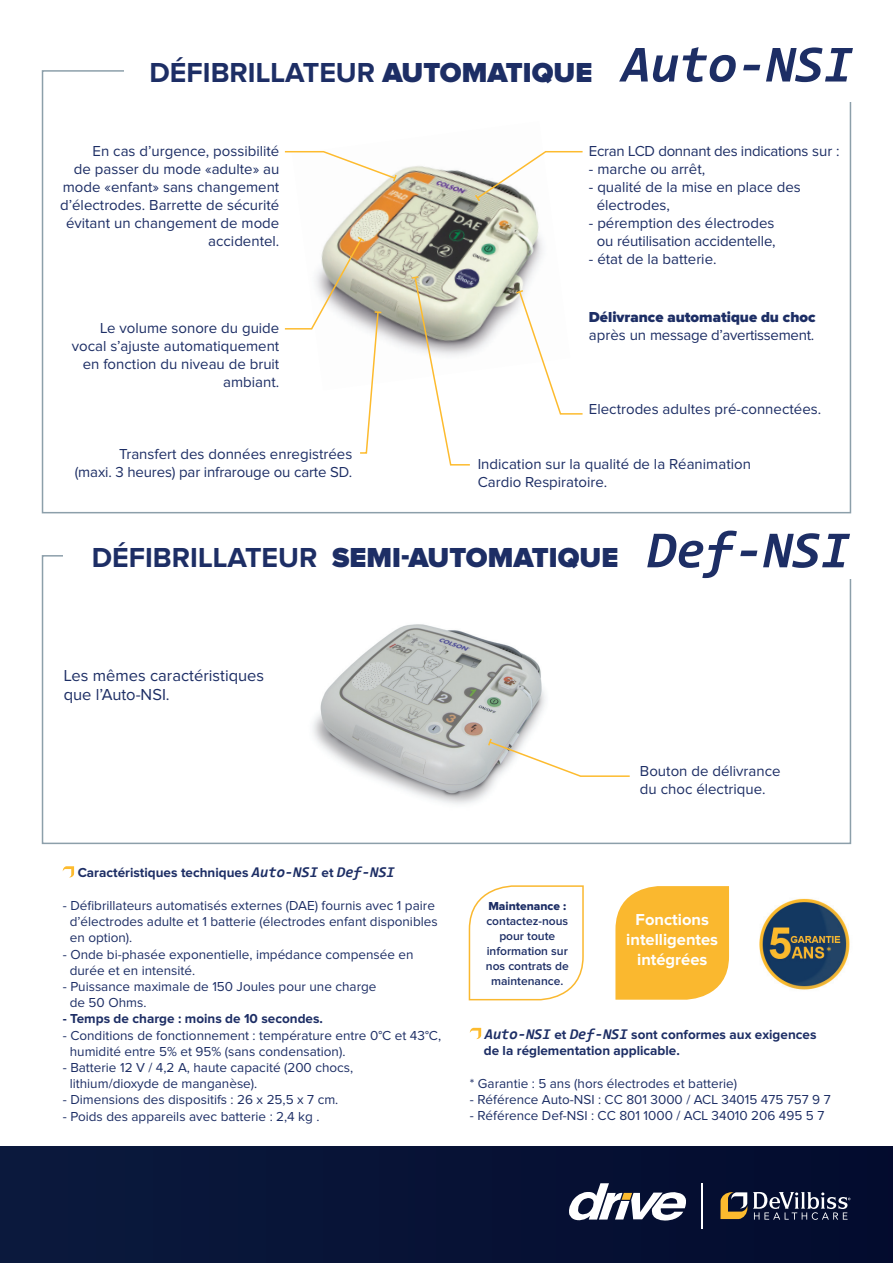
<style>
.page{position:relative;width:893px;height:1263px;background:#fff}
.page>*{position:absolute;margin:0;border:0;box-sizing:border-box;transform-origin:0 0}
.t1{font:900 28.5px "Proxima Nova";color:#1d2e65}
.t2{font:700 28.5px "Proxima Nova";color:#1d2e65}
.t3{font:16.5px "Proxima Nova";color:#1d2e65}
.t4{font:700 16.5px "Proxima Nova";color:#fff}
.t5{font:15px/18px "Proxima Nova";color:#1d2e65;text-align:right}
.t6{font:15px "Proxima Nova";letter-spacing:-.02em;color:#1d2e65}
.t7{font:900 15px "Proxima Nova";color:#1d2e65}
.t8{font:15px "Proxima Nova";color:#fdbb2e}
.t9{font:13.5px "Proxima Nova";color:#1d2e65}
.t10{font:700 13.5px "Proxima Nova";color:#1d2e65}
.t11{font:600 12px/15px "Proxima Nova";color:#1d2e65;text-align:center}
.t12{font:12px "Proxima Nova Extrabld";color:#1d2e65}
.s1{font-weight:900}
.s2{font-family:"Consolas";font-style:italic;font-size:52.5px}
.s3{font-weight:700}
.s4{font-family:"Consolas";font-weight:700;font-style:italic;font-size:52.5px}
.s5{font-family:"Consolas";font-style:italic;font-size:15px}
</style>
<div class="page">
<img style="left:331px;top:166px;width:212px;height:187px">
<div style="left:0;top:1146px;width:893px;height:117px;background:#081336"></div>
<svg style="left:720px;top:1192px;width:27px;height:27px"></svg>
<svg style="left:753px;top:1192px;width:97px;height:28px"></svg>
<svg style="left:569px;top:1183px;width:117px;height:38px"></svg>
<hr style="left:702px;top:1183px;width:1px;height:45px;background:#fff">
<img style="left:313px;top:624px;width:233px;height:181px">
<svg style="left:63px;top:866px;width:11px;height:11px"></svg>
<svg style="left:470px;top:1028px;width:11px;height:11px"></svg>
<svg style="left:284px;top:151px;width:114px;height:32px"></svg>
<svg style="left:473px;top:151px;width:110px;height:52px"></svg>
<svg style="left:515px;top:289px;width:68px;height:126px"></svg>
<svg style="left:410px;top:275px;width:61px;height:191px"></svg>
<svg style="left:284px;top:235px;width:99px;height:219px"></svg>
<svg style="left:615px;top:886px;width:114px;height:114px;background:#fabd3d"></svg>
<svg style="left:487px;top:737px;width:143px;height:41px"></svg>
<img style="left:759px;top:898px;width:91px;height:92px">
<svg style="left:468px;top:885px;width:116px;height:116px"></svg>
<p class="t2" style="left:150px;top:59px;width:705px">DÉFIBRILLATEUR <span class="s1">AUTOMATIQUE</span> <span class="s2">Auto-NSI</span></p>
<p class="t5" style="left:60px;top:143px;width:221px">En cas d’urgence, possibilité<br>de passer du mode «adulte» au mode «enfant» sans changement d’électrodes. Barrette de sécurité</p>
<p class="t5" style="left:66px;top:215px;width:215px">évitant un changement de mode accidentel.</p>
<p class="t5" style="left:72px;top:319px;width:209px">Le volume sonore du guide vocal s’ajuste automatiquement en fonction du niveau de bruit ambiant.</p>
<p class="t5" style="left:119px;top:445px;width:235px">Transfert des données enregistrées</p>
<p class="t5" style="left:75px;top:463px;width:279px">(maxi. 3 heures) par infrarouge ou carte SD.</p>
<p class="t6" style="left:589px;top:145px;width:252px">Ecran LCD donnant des indications sur :</p>
<p class="t5" style="left:589px;top:161px;width:118px">- marche ou arrêt,</p>
<p class="t5" style="left:589px;top:179px;width:213px">- qualité de la mise en place des</p>
<p class="t5" style="left:597px;top:197px;width:75px">électrodes,</p>
<p class="t5" style="left:589px;top:215px;width:187px">- péremption des électrodes</p>
<p class="t5" style="left:597px;top:233px;width:180px">ou réutilisation accidentelle,</p>
<p class="t5" style="left:589px;top:251px;width:129px">- état de la batterie.</p>
<p class="t7" style="left:589px;top:310px;width:228px">Délivrance automatique du choc</p>
<p class="t6" style="left:589px;top:328px;width:227px">après un message d’avertissement.</p>
<p class="t5" style="left:589px;top:401px;width:234px">Electrodes adultes pré-connectées.</p>
<p class="t5" style="left:478px;top:455px;width:275px">Indication sur la qualité de la Réanimation</p>
<p class="t5" style="left:478px;top:473px;width:131px">Cardio Respiratoire.</p>
<p class="t1" style="left:92px;top:545px;width:759px"><span class="s3">DÉFIBRILLATEUR</span> SEMI-AUTOMATIQUE <span class="s4">Def-NSI</span></p>
<p class="t3" style="left:64px;top:668px;width:202px">Les mêmes caractéristiques</p>
<p class="t3" style="left:64px;top:687px;width:107px">que l’Auto-NSI.</p>
<p class="t10" style="left:78px;top:867px;width:319px">Caractéristiques techniques <span class="s5">Auto-NSI</span> et <span class="s5">Def-NSI</span></p>
<p class="t9" style="left:63px;top:899px;width:374px">- Défibrillateurs automatisés externes (DAE) fournis avec 1 paire</p>
<p class="t9" style="left:70px;top:915px;width:369px">d’électrodes adulte et 1 batterie (électrodes enfant disponibles</p>
<p class="t9" style="left:70px;top:932px;width:64px">en option).</p>
<p class="t9" style="left:63px;top:948px;width:352px">- Onde bi-phasée exponentielle, impédance compensée en</p>
<p class="t9" style="left:70px;top:964px;width:127px">durée et en intensité.</p>
<p class="t9" style="left:63px;top:980px;width:315px">- Puissance maximale de 150 Joules pour une charge</p>
<p class="t9" style="left:70px;top:996px;width:78px">de 50 Ohms.</p>
<p class="t10" style="left:63px;top:1013px;width:262px">- Temps de charge : moins de 10 secondes.</p>
<p class="t9" style="left:63px;top:1029px;width:380px">- Conditions de fonctionnement : température entre 0°C et 43°C,</p>
<p class="t9" style="left:70px;top:1045px;width:277px">humidité entre 5% et 95% (sans condensation).</p>
<p class="t9" style="left:63px;top:1061px;width:292px">- Batterie 12 V / 4,2 A, haute capacité (200 chocs,</p>
<p class="t9" style="left:70px;top:1077px;width:189px">lithium/dioxyde de manganèse).</p>
<p class="t9" style="left:63px;top:1094px;width:277px">- Dimensions des dispositifs : 26 x 25,5 x 7 cm.</p>
<p class="t9" style="left:63px;top:1110px;width:258px">- Poids des appareils avec batterie : 2,4 kg .</p>
<p class="t12" style="left:488px;top:900px;width:79px">Maintenance :</p>
<p class="t11" style="left:486px;top:914px;width:84px">contactez-nous pour toute information sur nos contrats de maintenance.</p>
<p class="t5" style="left:640px;top:762px;width:142px">Bouton de délivrance</p>
<p class="t5" style="left:640px;top:780px;width:127px">du choc électrique.</p>
<p class="t4" style="left:636px;top:912px;width:75px">Fonctions</p>
<p class="t4" style="left:626px;top:932px;width:93px">intelligentes</p>
<p class="t4" style="left:637px;top:952px;width:72px">intégrées</p>
<p class="t8" style="left:826px;top:945px;width:7px">*</p>
<p class="t10" style="left:485px;top:1028px;width:333px"><span class="s5">Auto-NSI</span> et <span class="s5">Def-NSI</span> sont conformes aux exigences</p>
<p class="t10" style="left:484px;top:1044px;width:198px">de la réglementation applicable.</p>
<p class="t9" style="left:470px;top:1077px;width:269px">* Garantie : 5 ans (hors électrodes et batterie)</p>
<p class="t9" style="left:470px;top:1093px;width:362px">- Référence Auto-NSI : CC 801 3000 / ACL 34015 475 757 9 7</p>
<p class="t9" style="left:470px;top:1109px;width:356px">- Référence Def-NSI : CC 801 1000 / ACL 34010 206 495 5 7</p>
</div>
